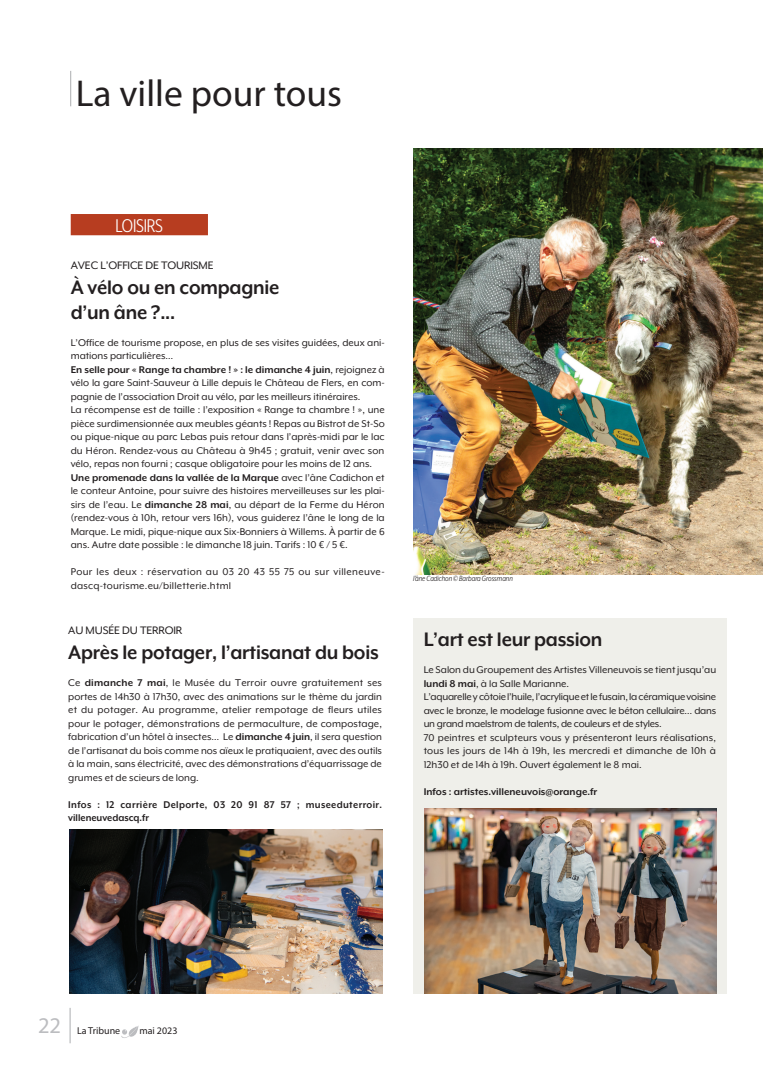
<style>
.page{position:relative;width:780px;height:1088px;background:#fff}
.page>*{position:absolute;margin:0;border:0;box-sizing:border-box;transform-origin:0 0}
.t1{font:37.5px "Myriad Pro";color:#231f20}
.texte{font:700 22.5px "Mr Eaves XL Mod OT";letter-spacing:-.01em;color:#231f20;scale:.95 1}
.t2{font:22.5px "Myriad Pro";color:#bcbdc0}
.cartouche{font:21.25px "Mr Eaves XL Mod Nar OT";letter-spacing:-.01em;color:#fff}
.texte-2{font:12.5px "Mr Eaves XL Mod OT";letter-spacing:-.01em;color:#231f20}
.texte-3{font:11.25px/13.5px "Mr Eaves XL Mod OT";color:#231f20;text-align:justify}
.texte-4{font:11.25px/13.5px "Mr Eaves XL Mod OT";letter-spacing:.03em;color:#231f20}
.texte-5{font:700 11.25px/13.5px "Mr Eaves XL Mod OT";letter-spacing:.035em;color:#231f20;scale:.95 1}
.texte-6{font:700 11.25px "Mr Eaves XL Mod OT";color:#231f20}
.t3{font:10px "Myriad Pro";color:#231f20}
.légende{font:italic 8.75px "Mr Eaves XL Mod Nar OT";color:#231f20}
.s1{font-weight:700}
</style>
<div class="page">
<hr style="left:70px;top:71px;width:1px;height:35px;background:#bcbdc0">
<img style="left:121px;top:1026px;width:18px;height:12px">
<hr style="left:69px;top:1008px;width:2px;height:35px;background:#bcbdc0">
<div style="left:71px;top:214px;width:137px;height:21px;background:#b73d20"></div>
<div style="left:413px;top:618px;width:313px;height:375px;background:#efefea"></div>
<img style="left:413px;top:149px;width:349px;height:425px">
<img style="left:69px;top:829px;width:313px;height:164px">
<img style="left:424px;top:808px;width:292px;height:185px">
<p class="t1" style="left:76px;top:71px;width:268px">La ville pour tous</p>
<p class="cartouche" style="left:116px;top:214px;width:49px">LOISIRS</p>
<p class="texte-2" style="left:71px;top:258px;width:144px">AVEC L’OFFICE DE TOURISME</p>
<p class="texte" style="left:71px;top:274px;width:221px">À vélo ou en compagnie</p>
<p class="texte" style="left:71px;top:299px;width:112px">d’un âne ?...</p>
<p class="texte-3" style="left:71px;top:336px;width:315px">L’Office de tourisme propose, en plus de ses visites guidées, deux ani&shy;mations particulières…</p>
<p class="texte-3" style="left:71px;top:363px;width:315px"><span class="s1">En selle pour « Range ta chambre ! » : le dimanche 4 juin</span>, rejoignez à vélo la gare Saint-Sauveur à Lille depuis le Château de Flers, en com&shy;pagnie de l’association Droit au vélo, par les meilleurs itinéraires.</p>
<p class="texte-3" style="left:71px;top:403px;width:315px">La récompense est de taille : l’exposition « Range ta chambre ! », une pièce surdimensionnée aux meubles géants ! Repas au Bistrot de St-So ou pique-nique au parc Lebas puis retour dans l’après-midi par le lac du Héron. Rendez-vous au Château à 9h45 ; gratuit, venir avec son vélo, repas non fourni ; casque obligatoire pour les moins de 12 ans.</p>
<p class="texte-3" style="left:71px;top:471px;width:315px"><span class="s1">Une promenade dans la vallée de la Marque</span> avec l’âne Cadichon et le conteur Antoine, pour suivre des histoires merveilleuses sur les plai&shy;sirs de l’eau. Le <span class="s1">dimanche 28 mai</span>, au départ de la Ferme du Héron (rendez-vous à 10h, retour vers 16h), vous guiderez l’âne le long de la Marque. Le midi, pique-nique aux Six-Bonniers à Willems. À partir de 6 ans. Autre date possible : le dimanche 18 juin. Tarifs : 10 € / 5 €.</p>
<p class="texte-4" style="left:71px;top:565px;width:315px">Pour les deux : réservation au 03 20 43 55 75 ou sur villeneuve&shy;dascq-tourisme.eu/billetterie.html</p>
<p class="légende" style="left:413px;top:574px;width:101px">l’âne Cadichon © Barbara Grossmann</p>
<p class="texte-2" style="left:68px;top:624px;width:115px">AU MUSÉE DU TERROIR</p>
<p class="texte" style="left:68px;top:640px;width:328px">Après le potager, l’artisanat du bois</p>
<p class="texte-3" style="left:68px;top:676px;width:315px">Ce <span class="s1">dimanche 7 mai</span>, le Musée du Terroir ouvre gratuitement ses portes de 14h30 à 17h30, avec des animations sur le thème du jardin et du potager. Au programme, atelier rempotage de fleurs utiles pour le potager, démonstrations de permaculture, de compostage, fabrication d’un hôtel à insectes… Le <span class="s1">dimanche 4 juin</span>, il sera question de l’artisanat du bois comme nos aïeux le pratiquaient, avec des outils à la main, sans électricité, avec des démonstrations d’équarrissage de grumes et de scieurs de long.</p>
<p class="texte-5" style="left:68px;top:798px;width:332px">Infos : 12 carrière Delporte, 03 20 91 87 57 ; museeduterroir. villeneuvedascq.fr</p>
<p class="texte" style="left:423px;top:627px;width:190px">L’art est leur passion</p>
<p class="texte-3" style="left:423px;top:663px;width:294px">Le Salon du Groupement des Artistes Villeneuvois se tient jusqu’au <span class="s1">lundi 8 mai</span>, à la Salle Marianne.</p>
<p class="texte-3" style="left:423px;top:690px;width:294px">L’aquarelle y côtoie l’huile, l’acrylique et le fusain, la céramique voisine avec le bronze, le modelage fusionne avec le béton cellulaire… dans un grand maelstrom de talents, de couleurs et de styles.</p>
<p class="texte-3" style="left:423px;top:731px;width:294px">70 peintres et sculpteurs vous y présenteront leurs réalisations, tous les jours de 14h à 19h, les mercredi et dimanche de 10h à 12h30 et de 14h à 19h. Ouvert également le 8 mai.</p>
<p class="texte-6" style="left:423px;top:785px;width:175px">Infos : artistes.villeneuvois@orange.fr</p>
<p class="t2" style="left:38px;top:1011px;width:25px">22</p>
<p class="t3" style="left:77px;top:1025px;width:45px">La Tribune</p>
<p class="t3" style="left:139px;top:1025px;width:40px">mai 2023</p>
</div>
